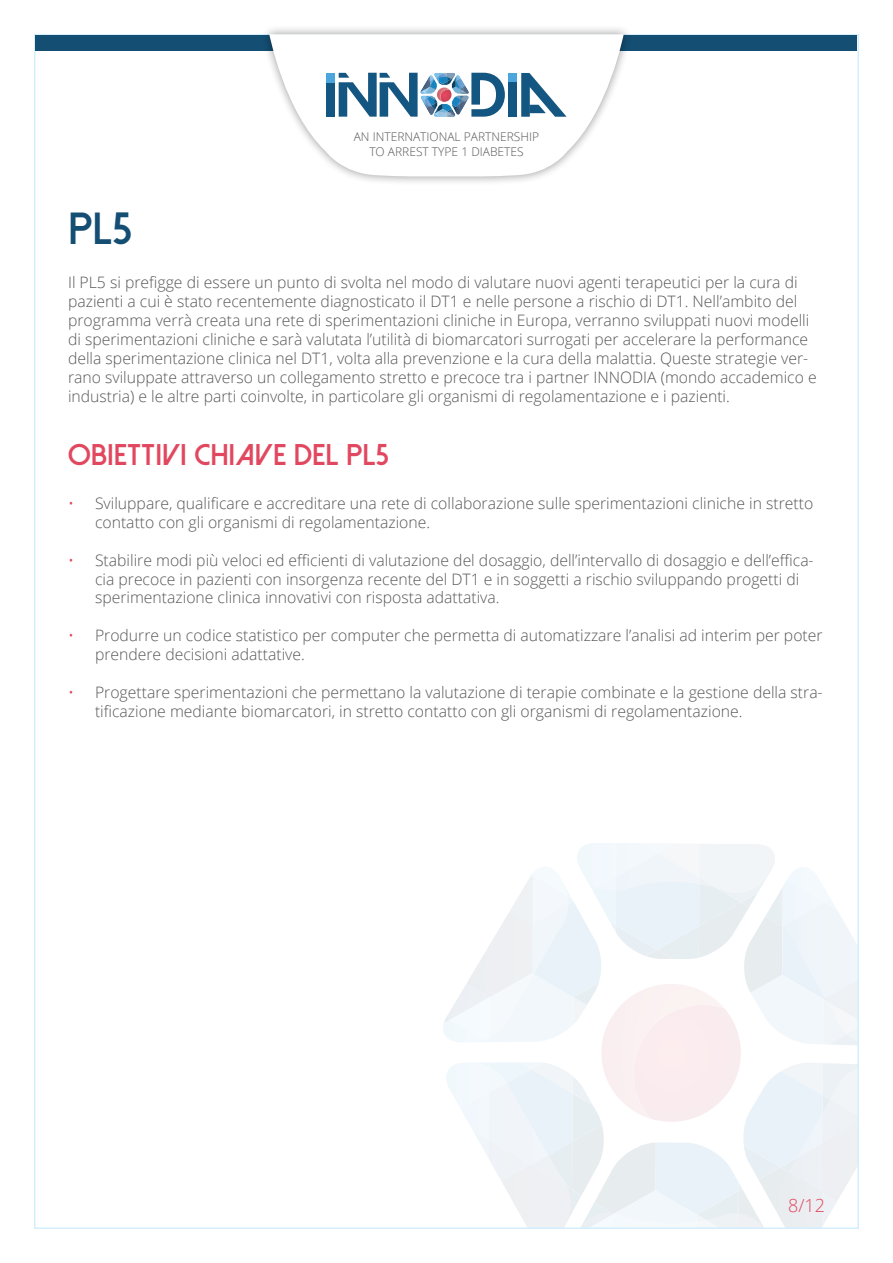
<style>
.page{position:relative;width:893px;height:1263px;background:#fff}
.page>*{position:absolute;margin:0;border:0;box-sizing:border-box;transform-origin:0 0}
.t1{font:800 45px "Dolce Vita";color:#144e73}
.t2{font:800 30px "Dolce Vita";color:#e14860}
.t3{font:300 18px "Open Sans";color:#e14860}
.t4{font:300 15.75px/18.9px "Open Sans";color:#575656}
.t5{font:300 12px/14.4px "Open Sans";color:#575656;text-align:center}
.s1{color:#e14860}
</style>
<div class="page">
<svg style="left:443px;top:843px;width:413px;height:383px"></svg>
<img style="left:601px;top:984px;width:123px;height:135px">
<div style="left:36px;top:35px;width:821px;height:16px;background:#144e73"></div>
<div style="left:260px;top:25px;width:372px;height:161px;background:#000;opacity:.4"></div>
<svg style="left:269px;top:34px;width:355px;height:143px"></svg>
<div style="left:326px;top:82px;width:9px;height:35px;background:#135681"></div>
<div style="left:326px;top:73px;width:9px;height:9px;background:#4aa6dd"></div>
<div style="left:509px;top:73px;width:8px;height:9px;background:#4aa6dd"></div>
<div style="left:509px;top:82px;width:8px;height:35px;background:#135681"></div>
<svg style="left:521px;top:73px;width:46px;height:44px"></svg>
<svg style="left:339px;top:73px;width:166px;height:44px"></svg>
<h1 class="t1" style="left:68px;top:206px;width:66px">PL5</h1>
<p class="t5" style="left:354px;top:130px;width:187px">AN INTERNATIONAL PARTNERSHIP<br>TO ARREST TYPE 1 DIABETES</p>
<p class="t4" style="left:68px;top:272px;width:750px">Il PL5 si prefigge di essere un punto di svolta nel modo di valutare nuovi agenti terapeutici per la cura di pazienti a cui è stato recentemente diagnosticato il DT1 e nelle persone a rischio di DT1. Nell’ambito del programma verrà creata una rete di sperimentazioni cliniche in Europa, verranno sviluppati nuovi modelli di sperimentazioni cliniche e sarà valutata l’utilità di biomarcatori surrogati per accelerare la performance della sperimentazione clinica nel DT1, volta alla prevenzione e la cura della malattia. Queste strategie ver&shy;rano sviluppate attraverso un collegamento stretto e precoce tra i partner INNODIA (mondo accademico e industria) e le altre parti coinvolte, in particolare gli organismi di regolamentazione e i pazienti.</p>
<h2 class="t2" style="left:68px;top:439px;width:322px">OBIETTIVI CHIAVE DEL PL5</h2>
<p class="t4" style="left:95px;top:493px;width:720px;text-indent:-27px"><span class="s1">•</span> Sviluppare, qualificare e accreditare una rete di collaborazione sulle sperimentazioni cliniche in stretto contatto con gli organismi di regolamentazione.</p>
<p class="t4" style="left:95px;top:550px;width:720px;text-indent:-27px"><span class="s1">•</span> Stabilire modi più veloci ed efficienti di valutazione del dosaggio, dell’intervallo di dosaggio e dell’effica&shy;cia precoce in pazienti con insorgenza recente del DT1 e in soggetti a rischio sviluppando progetti di sperimentazione clinica innovativi con risposta adattativa.</p>
<p class="t4" style="left:95px;top:626px;width:729px;text-indent:-27px"><span class="s1">•</span> Produrre un codice statistico per computer che permetta di automatizzare l’analisi ad interim per poter prendere decisioni adattative.</p>
<p class="t4" style="left:95px;top:682px;width:729px;text-indent:-27px"><span class="s1">•</span> Progettare sperimentazioni che permettano la valutazione di terapie combinate e la gestione della stra&shy;tificazione mediante biomarcatori, in stretto contatto con gli organismi di regolamentazione.</p>
<p class="t3" style="left:788px;top:1193px;width:38px">8/12</p>
</div>
